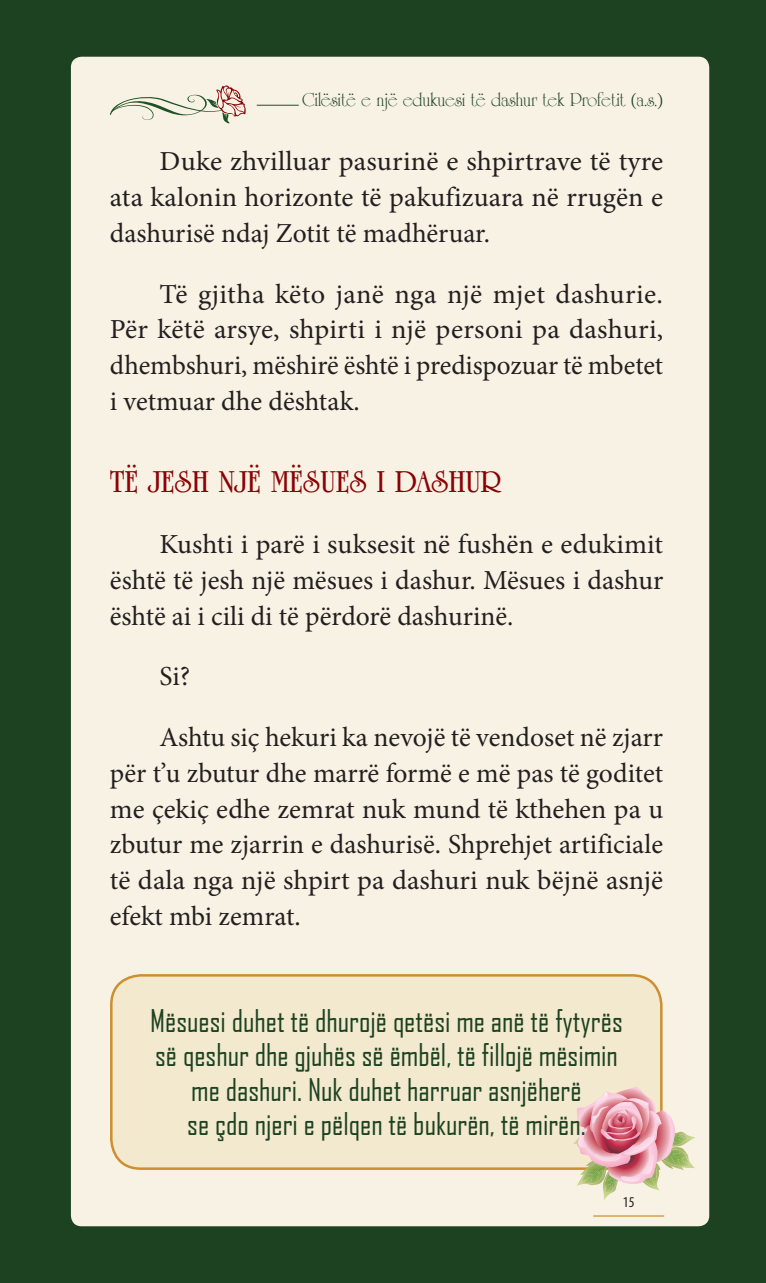
<style>
.page{position:relative;width:766px;height:1283px;background:#fff}
.page>*{position:absolute;margin:0;border:0;box-sizing:border-box;transform-origin:0 0}
.ara_başlık{font:700 32.5px "University Roman BT";color:#8b0205}
.t1{font:30px/34.2px "Agency FB";color:#1c4221;text-align:center}
.metin{font:27.5px/35.8px "Minion Pro";color:#231f20;text-align:justify}
.t2{font:20px "Unicorn Plain";letter-spacing:-.01em;color:#1c4221}
.t3{font:condensed 15px "Myriad Pro";color:#231f20}
</style>
<div class="page">
<div style="left:0;top:0;width:765px;height:1283px;background:#1c4221"></div>
<div style="left:71px;top:57px;width:638px;height:1169px;background:#f8f2e4;border-radius:11px"></div>
<hr style="left:257px;top:105px;width:41px;height:1px;background:#1e5123">
<div style="left:111px;top:975px;width:550px;height:193px;background:#f3e9ce;border-radius:29px"></div>
<div style="left:110px;top:974px;width:552px;height:196px;border:2px solid #cd8f30;border-radius:29px"></div>
<svg style="left:572px;top:1086px;width:123px;height:114px"></svg>
<svg style="left:110px;top:85px;width:136px;height:39px"></svg>
<hr style="left:593px;top:1215px;width:71px;height:1px;background:#cd8f30">
<p class="t2" style="left:302px;top:87px;width:362px">Cilësitë e një edukuesi të dashur tek Profetit (a.s.)</p>
<p class="metin" style="left:110px;top:144px;width:554px;text-indent:50px">Duke zhvilluar pasurinë e shpirtrave të tyre ata kalonin horizonte të pakufizuara në rrugën e dashurisë ndaj Zotit të madhëruar.</p>
<p class="metin" style="left:110px;top:276px;width:554px;text-indent:50px">Të gjitha këto janë nga një mjet dashurie.<br>Për këtë arsye, shpirti i një personi pa dashuri, dhembshuri, mëshirë është i predispozuar të mbetet i vetmuar dhe dështak.</p>
<p class="ara_başlık" style="left:110px;top:463px;width:393px">TË JESH NJË MËSUES I DASHUR</p>
<p class="metin" style="left:110px;top:526px;width:554px;text-indent:50px">Kushti i parë i suksesit në fushën e edukimit është të jesh një mësues i dashur. Mësues i dashur është ai i cili di të përdorë dashurinë.</p>
<p class="metin" style="left:159px;top:659px;width:32px">Si?</p>
<p class="metin" style="left:110px;top:719px;width:554px;text-indent:50px">Ashtu siç hekuri ka nevojë të vendoset në zjarr për t’u zbutur dhe marrë formë e më pas të goditet me çekiç edhe zemrat nuk mund të kthehen pa u zbutur me zjarrin e dashurisë. Shprehjet artificiale të dala nga një shpirt pa dashuri nuk bëjnë asnjë efekt mbi zemrat.</p>
<p class="t1" style="left:150px;top:1003px;width:474px">Mësuesi duhet të dhurojë qetësi me anë të fytyrës së qeshur dhe gjuhës së ëmbël, të fillojë mësimin me dashuri. Nuk duhet harruar asnjëherë<br>se çdo njeri e pëlqen të bukurën, të mirën.</p>
<p class="t3" style="left:622px;top:1193px;width:13px">15</p>
</div>
